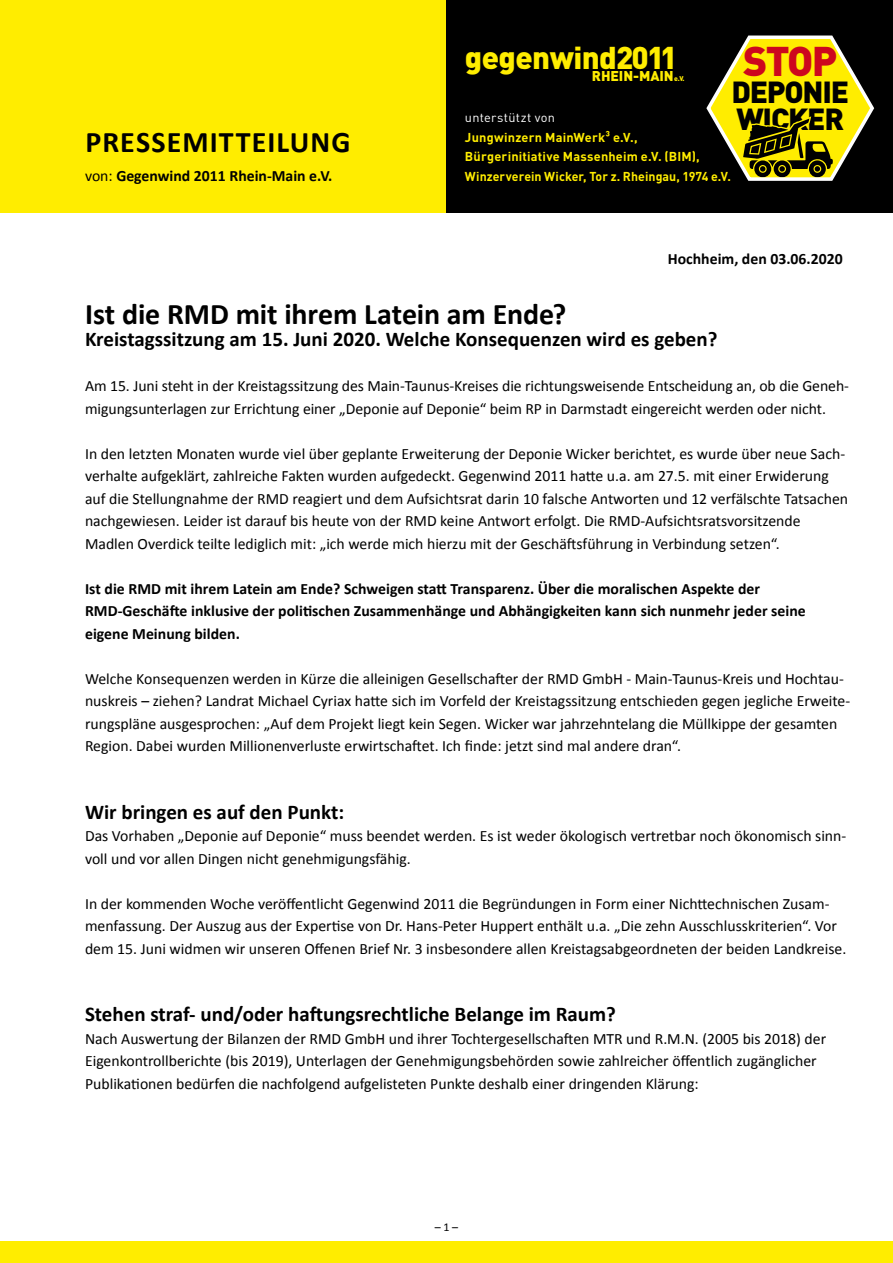
<style>
.page{position:relative;width:893px;height:1263px;background:#fff}
.page>*{position:absolute;margin:0;border:0;box-sizing:border-box;transform-origin:0 0}
.t1{font:900 40.95px "DIN";color:#cd071e}
.t2{font:900 31.2px "DIN";letter-spacing:-.02em;color:#ffed00}
.t3{font:900 30.15px/26.8px "DIN";letter-spacing:-.04em;color:#000}
.t4{font:700 30px "Calibri";letter-spacing:.035em;color:#000}
.t5{font:700 21px "Calibri";color:#000}
.t6{font:15.75px/22.5px "Calibri";color:#000}
.t7{font:700 15.75px/22.5px "Calibri";color:#000}
.t8{font:900 14.1px "DIN";letter-spacing:-.005em;color:#ffed00}
.t9{font:700 12.75px/19.5px "DIN";letter-spacing:.01em;color:#ffed00}
.t10{font:12.75px "DIN";letter-spacing:.025em;color:#fff}
.t11{font:12px "Calibri";color:#000}
.s1{font-weight:400}
.s2{font-size:6.75px}
</style>
<div class="page">
<div style="left:0;top:0;width:446px;height:213px;background:#ffed00"></div>
<div style="left:446px;top:0;width:447px;height:213px;background:#000"></div>
<svg style="left:706px;top:35px;width:169px;height:146px"></svg>
<div style="left:0;top:1242px;width:893px;height:21px;background:#ffed00"></div>
<h3 class="t4" style="left:86px;top:123px;width:266px">Pressemitteilung</h3>
<p class="t7" style="left:85px;top:164px;width:249px"><span class="s1">von:</span> Gegenwind 2011 Rhein-Main e.V.</p>
<h1 class="t1" style="left:743px;top:34px;width:96px">STOP</h1>
<h3 class="t3" style="left:731px;top:77px;width:119px">DEPONIE<br>WICKER</h3>
<h2 class="t2" style="left:465px;top:37px;width:214px">gegenwind2011</h2>
<p class="t8" style="left:592px;top:66px;width:94px">RHEIN-MAIN<span class="s2">e.V.</span></p>
<p class="t10" style="left:465px;top:110px;width:92px">unterstützt von</p>
<p class="t9" style="left:465px;top:127px;width:267px">Jungwinzern MainWerk³ e.V.,<br>Bürgerinitiative Massenheim e.V. (BIM),<br>Winzerverein Wicker, Tor z. Rheingau, 1974 e.V.</p>
<p class="t7" style="left:668px;top:247px;width:176px">Hochheim, den 03.06.2020</p>
<h3 class="t4" style="left:85px;top:295px;width:483px">Ist die RM D mit ihrem Latein am Ende?</h3>
<h3 class="t5" style="left:85px;top:326px;width:634px">Kreistagssitzung am 15. Juni 2020. Welche Konsequenzen wird es geben?</h3>
<p class="t6" style="left:85px;top:375px;width:765px">Am 15. Juni steht in der Kreistagssitzung des Main-Taunus-Kreises die richtungsweisende Entscheidung an, ob die Geneh&shy;migungsunterlagen zur Errichtung einer „Deponie auf Deponie“ beim RP in Darmstadt eingereicht werden oder nicht.</p>
<p class="t6" style="left:85px;top:442px;width:765px">In den letzten Monaten wurde viel über geplante Erweiterung der Deponie Wicker berichtet, es wurde über neue Sach&shy;verhalte aufgeklärt, zahlreiche Fakten wurden aufgedeckt. Gegenwind 2011 hatte u.a. am 27.5. mit einer Erwiderung auf die Stellungnahme der RMD reagiert und dem Aufsichtsrat darin 10 falsche Antworten und 12 verfälschte Tatsachen nachgewiesen. Leider ist darauf bis heute von der RMD keine Antwort erfolgt. Die RMD-Aufsichtsratsvorsitzende Madlen Overdick teilte lediglich mit: „ich werde mich hierzu mit der Geschäftsführung in Verbindung setzen“.</p>
<p class="t7" style="left:85px;top:577px;width:722px">Ist die RMD mit ihrem Latein am Ende? Schweigen statt Transparenz. Über die moralischen Aspekte der<br>RMD-Geschäfte inklusive der politischen Zusammenhänge und Abhängigkeiten kann sich nunmehr jeder seine eigene Meinung bilden.</p>
<p class="t6" style="left:85px;top:667px;width:767px">Welche Konsequenzen werden in Kürze die alleinigen Gesellschafter der RMD GmbH - Main-Taunus-Kreis und Hochtau&shy;nuskreis – ziehen? Landrat Michael Cyriax hatte sich im Vorfeld der Kreistagssitzung entschieden gegen jegliche Erweite&shy;rungspläne ausgesprochen: „Auf dem Projekt liegt kein Segen. Wicker war jahrzehntelang die Müllkippe der gesamten Region. Dabei wurden Millionenverluste erwirtschaftet. Ich finde: jetzt sind mal andere dran“.</p>
<h3 class="t5" style="left:85px;top:798px;width:261px">Wir bringen es auf den Punkt:</h3>
<p class="t6" style="left:85px;top:825px;width:763px">Das Vorhaben „Deponie auf Deponie“ muss beendet werden. Es ist weder ökologisch vertretbar noch ökonomisch sinn&shy;voll und vor allen Dingen nicht genehmigungsfähig.</p>
<p class="t6" style="left:85px;top:892px;width:763px">In der kommenden Woche veröffentlicht Gegenwind 2011 die Begründungen in Form einer Nichttechnischen Zusam&shy;menfassung. Der Auszug aus der Expertise von Dr. Hans-Peter Huppert enthält u.a. „Die zehn Ausschlusskriterien“. Vor dem 15. Juni widmen wir unseren Offenen Brief Nr. 3 insbesondere allen Kreistagsabgeordneten der beiden Landkreise.</p>
<h3 class="t5" style="left:85px;top:1001px;width:532px">Stehen straf- und/oder haftungsrechtliche Belange im Raum?</h3>
<p class="t6" style="left:85px;top:1027px;width:743px">Nach Auswertung der Bilanzen der RMD GmbH und ihrer Tochtergesellschaften MTR und R.M.N. (2005 bis 2018) der<br>Eigenkontrollberichte (bis 2019), Unterlagen der Genehmigungsbehörden sowie zahlreicher öffentlich zugänglicher<br>Publikationen bedürfen die nachfolgend aufgelisteten Punkte deshalb einer dringenden Klärung:</p>
<p class="t11" style="left:435px;top:1219px;width:25px">– 1 –</p>
</div>
